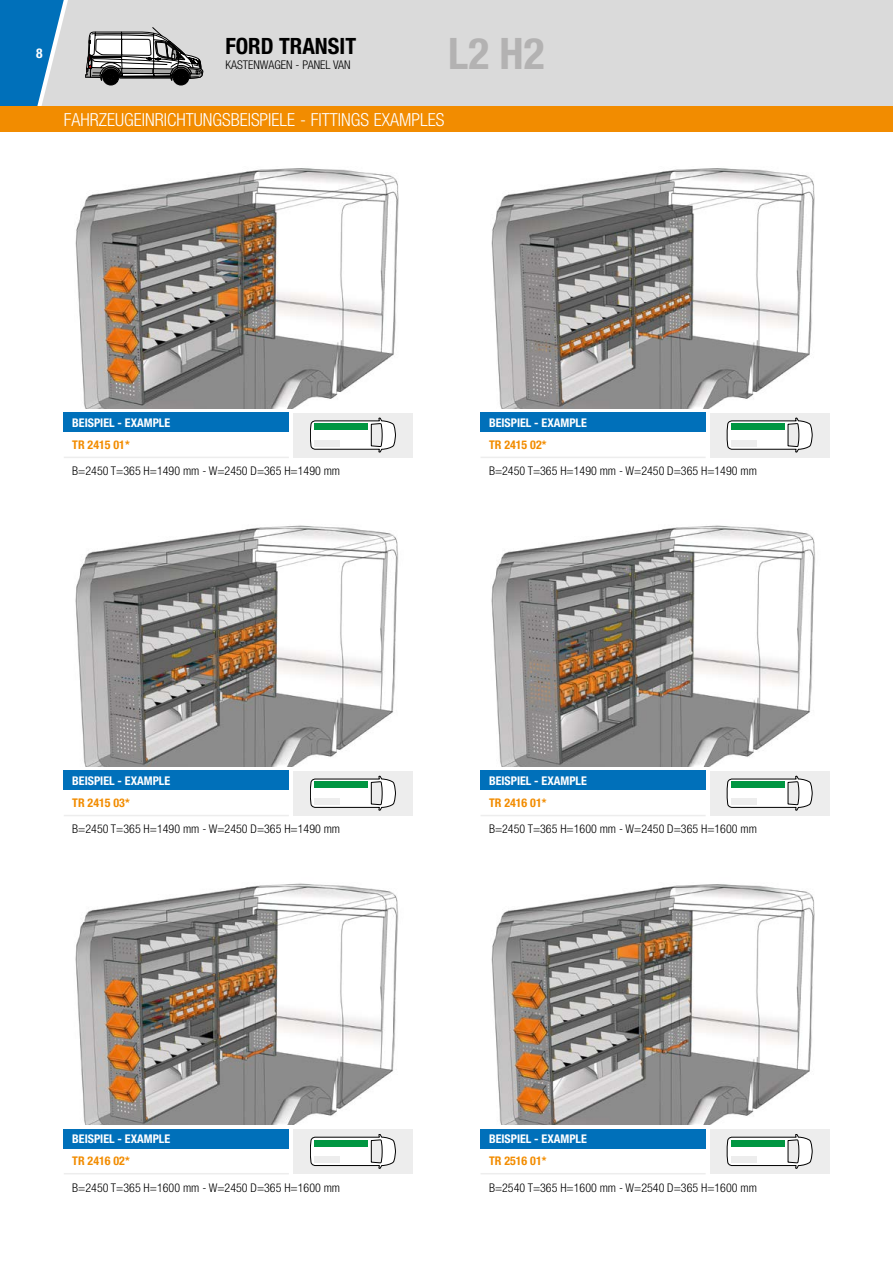
<style>
.page{position:relative;width:893px;height:1263px;background:#fff}
.page>*{position:absolute;margin:0;border:0;box-sizing:border-box;transform-origin:0 0}
.t1{font:700 condensed 43.5px "Helvetica Neue";color:#b3b2b2}
.t2{font:700 condensed 22.5px "Helvetica Neue";color:#000}
.t3{font:300 condensed 18px "Helvetica Neue";color:#fff}
.t4{font:700 condensed 13.5px "Helvetica Neue";color:#fff}
.t5{font:300 condensed 12px "Helvetica Neue";color:#000}
.t6{font:700 condensed 12px "Helvetica Neue";color:#fff}
.t7{font:700 condensed 12px "Helvetica Neue";color:#f28c00}
</style>
<div class="page">
<div style="left:0;top:0;width:41px;height:106px;background:#0070ba"></div>
<div style="left:41px;top:0;width:852px;height:106px;background:#dadada"></div>
<div style="left:0;top:106px;width:893px;height:26px;background:#f28c00"></div>
<img style="left:75px;top:168px;width:324px;height:240px">
<img style="left:75px;top:525px;width:324px;height:241px">
<img style="left:491px;top:168px;width:324px;height:240px">
<img style="left:491px;top:884px;width:324px;height:240px">
<img style="left:491px;top:525px;width:324px;height:241px">
<svg style="left:85px;top:27px;width:118px;height:58px"></svg>
<img style="left:75px;top:883px;width:324px;height:241px">
<div style="left:64px;top:413px;width:225px;height:19px;background:#0070ba"></div>
<div style="left:293px;top:413px;width:119px;height:44px;background:#ededed"></div>
<hr style="left:64px;top:457px;width:225px;height:1px;background:#ededed">
<svg style="left:310px;top:418px;width:86px;height:34px"></svg>
<div style="left:314px;top:423px;width:54px;height:7px;background:#009641"></div>
<div style="left:314px;top:440px;width:26px;height:7px;background:#ededed"></div>
<div style="left:64px;top:771px;width:225px;height:19px;background:#0070ba"></div>
<div style="left:293px;top:771px;width:119px;height:44px;background:#ededed"></div>
<hr style="left:64px;top:815px;width:225px;height:1px;background:#ededed">
<svg style="left:310px;top:776px;width:86px;height:34px"></svg>
<div style="left:314px;top:782px;width:54px;height:6px;background:#009641"></div>
<div style="left:314px;top:798px;width:26px;height:7px;background:#ededed"></div>
<div style="left:480px;top:413px;width:226px;height:19px;background:#0070ba"></div>
<div style="left:710px;top:413px;width:119px;height:44px;background:#ededed"></div>
<hr style="left:480px;top:457px;width:226px;height:1px;background:#ededed">
<svg style="left:727px;top:418px;width:85px;height:34px"></svg>
<div style="left:731px;top:423px;width:54px;height:7px;background:#009641"></div>
<div style="left:731px;top:440px;width:26px;height:7px;background:#ededed"></div>
<div style="left:480px;top:1129px;width:226px;height:19px;background:#0070ba"></div>
<div style="left:710px;top:1129px;width:119px;height:45px;background:#ededed"></div>
<hr style="left:480px;top:1173px;width:226px;height:1px;background:#ededed">
<svg style="left:727px;top:1134px;width:85px;height:34px"></svg>
<div style="left:731px;top:1140px;width:54px;height:6px;background:#009641"></div>
<div style="left:731px;top:1156px;width:26px;height:7px;background:#ededed"></div>
<div style="left:64px;top:1129px;width:225px;height:19px;background:#0070ba"></div>
<div style="left:293px;top:1129px;width:119px;height:45px;background:#ededed"></div>
<hr style="left:64px;top:1173px;width:225px;height:1px;background:#ededed">
<svg style="left:310px;top:1134px;width:86px;height:34px"></svg>
<div style="left:314px;top:1140px;width:54px;height:6px;background:#009641"></div>
<div style="left:314px;top:1156px;width:26px;height:7px;background:#ededed"></div>
<div style="left:480px;top:771px;width:226px;height:19px;background:#0070ba"></div>
<div style="left:710px;top:771px;width:119px;height:44px;background:#ededed"></div>
<hr style="left:480px;top:815px;width:226px;height:1px;background:#ededed">
<svg style="left:727px;top:776px;width:85px;height:34px"></svg>
<div style="left:731px;top:782px;width:54px;height:6px;background:#009641"></div>
<div style="left:731px;top:798px;width:26px;height:7px;background:#ededed"></div>
<h2 class="t2" style="left:225px;top:33px;width:132px">FORD TRANSIT</h2>
<p class="t5" style="left:225px;top:58px;width:127px">KASTENWAGEN - PANEL VAN</p>
<p class="t4" style="left:36px;top:45px;width:8px">8</p>
<h1 class="t1" style="left:448px;top:27px;width:98px">L2 H2</h1>
<h3 class="t3" style="left:64px;top:110px;width:382px">FAHRZEUGEINRICHTUNGSBEISPIELE - FITTINGS EXAMPLES</h3>
<p class="t6" style="left:72px;top:415px;width:99px">BEISPIEL - EXAMPLE</p>
<p class="t7" style="left:72px;top:437px;width:59px">TR 2415 01*</p>
<p class="t5" style="left:72px;top:464px;width:269px">B=2450 T=365 H=1490 mm - W=2450 D=365 H=1490 mm</p>
<p class="t6" style="left:489px;top:415px;width:99px">BEISPIEL - EXAMPLE</p>
<p class="t7" style="left:489px;top:437px;width:59px">TR 2415 02*</p>
<p class="t5" style="left:489px;top:464px;width:269px">B=2450 T=365 H=1490 mm - W=2450 D=365 H=1490 mm</p>
<p class="t6" style="left:72px;top:773px;width:99px">BEISPIEL - EXAMPLE</p>
<p class="t7" style="left:72px;top:795px;width:59px">TR 2415 03*</p>
<p class="t5" style="left:72px;top:822px;width:269px">B=2450 T=365 H=1490 mm - W=2450 D=365 H=1490 mm</p>
<p class="t6" style="left:72px;top:1132px;width:99px">BEISPIEL - EXAMPLE</p>
<p class="t7" style="left:72px;top:1154px;width:59px">TR 2416 02*</p>
<p class="t5" style="left:72px;top:1180px;width:269px">B=2450 T=365 H=1600 mm - W=2450 D=365 H=1600 mm</p>
<p class="t6" style="left:489px;top:773px;width:99px">BEISPIEL - EXAMPLE</p>
<p class="t7" style="left:489px;top:795px;width:59px">TR 2416 01*</p>
<p class="t5" style="left:489px;top:822px;width:269px">B=2450 T=365 H=1600 mm - W=2450 D=365 H=1600 mm</p>
<p class="t6" style="left:489px;top:1132px;width:99px">BEISPIEL - EXAMPLE</p>
<p class="t7" style="left:489px;top:1154px;width:59px">TR 2516 01*</p>
<p class="t5" style="left:489px;top:1180px;width:269px">B=2540 T=365 H=1600 mm - W=2540 D=365 H=1600 mm</p>
</div>
